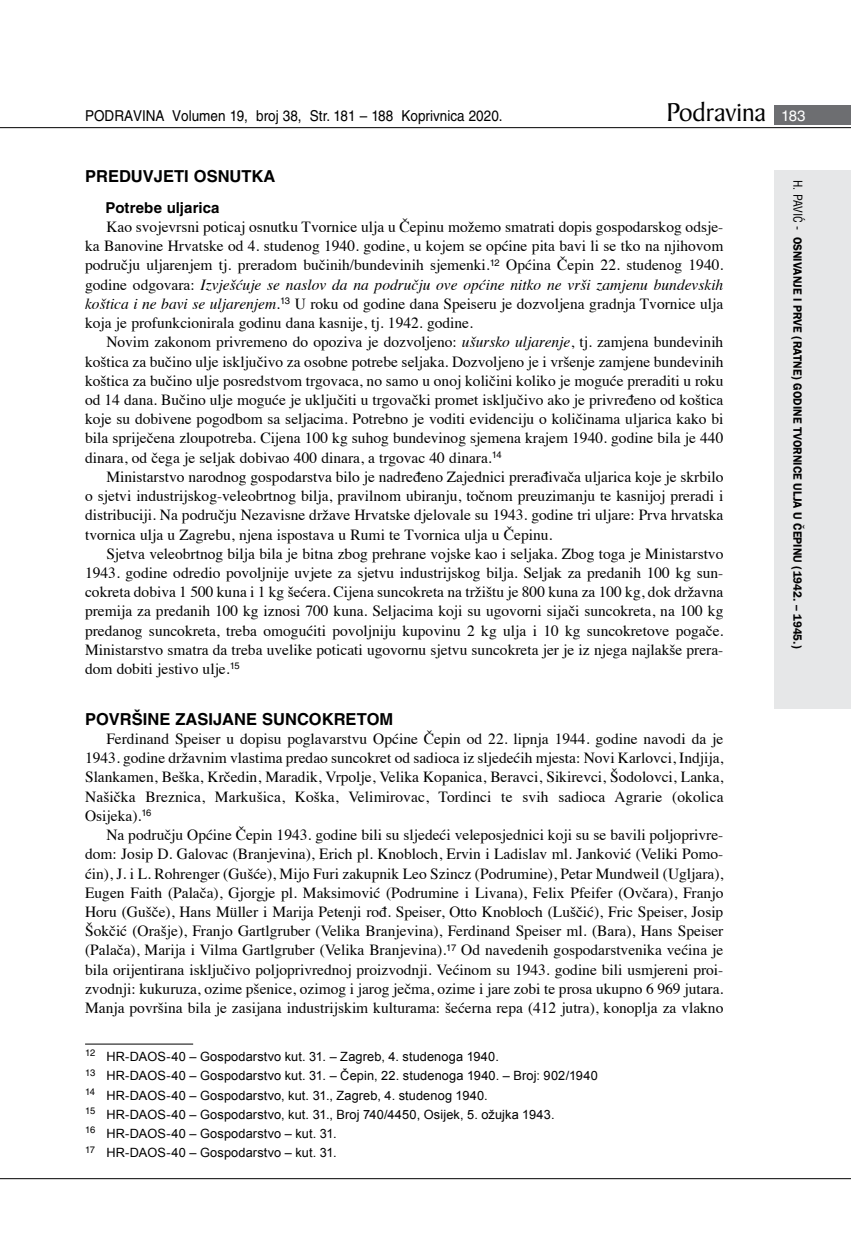
<style>
.page{position:relative;width:851px;height:1234px;background:#fff}
.page>*{position:absolute;margin:0;border:0;box-sizing:border-box;transform-origin:0 0}
.t1{font:27.6px "Baker Signet BT";color:#000}
.t2{font:700 16.5px "Helvetica LT Skin 29";color:#000}
.t3{font:15.45px/19.2px "Times";color:#000;text-align:justify}
.t4{font:15px "Helvetica LT Skin 29";color:#000;scale:.9 1}
.t5{font:700 15px "Helvetica LT Skin 29";letter-spacing:.005em;color:#000}
.t6{font:12.75px/19.2px "Arial";letter-spacing:.01em;color:#000}
.t7{font:600 12px "ITC Franklin Gothic Skin 29";letter-spacing:-.005em;color:#000;scale:.95 1}
.s1{font-family:"Helvetica LT Skin 29";font-size:15px;color:#fff}
.s2{font-style:italic}
.s3{font-family:"Helvetica LT Skin 29";font-weight:400;font-stretch:condensed}
</style>
<div class="page">
<div style="left:774px;top:170px;width:76px;height:538px;background:#e6e7e8"></div>
<div style="left:774px;top:105px;width:76px;height:19px;background:#6d6e71"></div>
<hr style="left:0;top:127px;width:850px;height:1px;background:#000">
<hr style="left:0;top:1177px;width:850px;height:1px;background:#000">
<hr style="left:85px;top:1043px;width:108px;height:1px;background:#000">
<p class="t4" style="left:85px;top:107px;width:465px">PODRAVINA Volumen 19, broj 38, Str. 181 – 188 Koprivnica 2020.</p>
<h1 class="t1" style="left:666px;top:95px;width:141px">Podravina <span class="s1">183</span></h1>
<p class="t2" style="left:85px;top:166px;width:192px">PREDUVJETI OSNUTKA</p>
<p class="t5" style="left:105px;top:198px;width:115px">Potrebe uljarica</p>
<p class="t3" style="left:85px;top:216px;width:639px;text-indent:21px">Kao svojevrsni poticaj osnutku Tvornice ulja u Čepinu možemo smatrati dopis gospodarskog odsje&shy;ka Banovine Hrvatske od 4. studenog 1940. godine, u kojem se općine pita bavi li se tko na njihovom području uljarenjem tj. preradom bučinih/bundevinih sjemenki.<sup>12</sup> Općina Čepin 22. studenog 1940. godine odgovara: <span class="s2">Izvješćuje se naslov da na području ove općine nitko ne vrši zamjenu bundevskih koštica i ne bavi se uljarenjem</span>.<sup>13</sup> U roku od godine dana Speiseru je dozvoljena gradnja Tvornice ulja koja je profunkcionirala godinu dana kasnije, tj. 1942. godine.</p>
<p class="t3" style="left:85px;top:331px;width:639px;text-indent:21px">Novim zakonom privremeno do opoziva je dozvoljeno: <span class="s2">ušursko uljarenje</span>, tj. zamjena bundevinih koštica za bučino ulje isključivo za osobne potrebe seljaka. Dozvoljeno je i vršenje zamjene bundevinih koštica za bučino ulje posredstvom trgovaca, no samo u onoj količini koliko je moguće preraditi u roku od 14 dana. Bučino ulje moguće je uključiti u trgovački promet isključivo ako je privređeno od koštica koje su dobivene pogodbom sa seljacima. Potrebno je voditi evidenciju o količinama uljarica kako bi bila spriječena zloupotreba. Cijena 100 kg suhog bundevinog sjemena krajem 1940. godine bila je 440 dinara, od čega je seljak dobivao 400 dinara, a trgovac 40 dinara.<sup>14</sup></p>
<p class="t3" style="left:85px;top:465px;width:639px;text-indent:21px">Ministarstvo narodnog gospodarstva bilo je nadređeno Zajednici prerađivača uljarica koje je skrbilo o sjetvi industrijskog-veleobrtnog bilja, pravilnom ubiranju, točnom preuzimanju te kasnijoj preradi i distribuciji. Na području Nezavisne države Hrvatske djelovale su 1943. godine tri uljare: Prva hrvatska tvornica ulja u Zagrebu, njena ispostava u Rumi te Tvornica ulja u Čepinu.</p>
<p class="t3" style="left:85px;top:542px;width:639px;text-indent:21px">Sjetva veleobrtnog bilja bila je bitna zbog prehrane vojske kao i seljaka. Zbog toga je Ministarstvo 1943. godine odredio povoljnije uvjete za sjetvu industrijskog bilja. Seljak za predanih 100 kg sun&shy;cokreta dobiva 1 500 kuna i 1 kg šećera. Cijena suncokreta na tržištu je 800 kuna za 100 kg, dok državna premija za predanih 100 kg iznosi 700 kuna. Seljacima koji su ugovorni sijači suncokreta, na 100 kg predanog suncokreta, treba omogućiti povoljniju kupovinu 2 kg ulja i 10 kg suncokretove pogače.<br>Ministarstvo smatra da treba uvelike poticati ugovornu sjetvu suncokreta jer je iz njega najlakše prera&shy;dom dobiti jestivo ulje.<sup>15</sup></p>
<p class="t2" style="left:85px;top:708px;width:310px">POVRŠINE ZASIJANE SUNCOKRETOM</p>
<p class="t3" style="left:85px;top:727px;width:639px;text-indent:21px">Ferdinand Speiser u dopisu poglavarstvu Općine Čepin od 22. lipnja 1944. godine navodi da je 1943. godine državnim vlastima predao suncokret od sadioca iz sljedećih mjesta: Novi Karlovci, Indjija, Slankamen, Beška, Krčedin, Maradik, Vrpolje, Velika Kopanica, Beravci, Sikirevci, Šodolovci, Lanka, Našička Breznica, Markušica, Koška, Velimirovac, Tordinci te svih sadioca Agrarie (okolica Osijeka).<sup>16</sup></p>
<p class="t3" style="left:85px;top:823px;width:639px;text-indent:21px">Na području Općine Čepin 1943. godine bili su sljedeći veleposjednici koji su se bavili poljoprivre&shy;dom: Josip D. Galovac (Branjevina), Erich pl. Knobloch, Ervin i Ladislav ml. Janković (Veliki Pomo&shy;ćin), J. i L. Rohrenger (Gušće), Mijo Furi zakupnik Leo Szincz (Podrumine), Petar Mundweil (Ugljara), Eugen Faith (Palača), Gjorgje pl. Maksimović (Podrumine i Livana), Felix Pfeifer (Ovčara), Franjo Horu (Gušče), Hans Müller i Marija Petenji rođ. Speiser, Otto Knobloch (Luščić), Fric Speiser, Josip Šokčić (Orašje), Franjo Gartlgruber (Velika Branjevina), Ferdinand Speiser ml. (Bara), Hans Speiser (Palača), Marija i Vilma Gartlgruber (Velika Branjevina).<sup>17</sup> Od navedenih gospodarstvenika većina je bila orijentirana isključivo poljoprivrednoj proizvodnji. Većinom su 1943. godine bili usmjereni proi&shy;zvodnji: kukuruza, ozime pšenice, ozimog i jarog ječma, ozime i jare zobi te prosa ukupno 6 969 jutara.<br>Manja površina bila je zasijana industrijskim kulturama: šećerna repa (412 jutra), konoplja za vlakno</p>
<p class="t6" style="left:85px;top:1046px;width:514px"><sup>12</sup> HR-DAOS-40 – Gospodarstvo kut. 31. – Zagreb, 4. studenoga 1940.<br><sup>13</sup> HR-DAOS-40 – Gospodarstvo kut. 31. – Čepin, 22. studenoga 1940. – Broj: 902/1940<br><sup>14</sup> HR-DAOS-40 – Gospodarstvo, kut. 31., Zagreb, 4. studenog 1940.<br><sup>15</sup> HR-DAOS-40 – Gospodarstvo, kut. 31., Broj 740/4450, Osijek, 5. ožujka 1943.<br><sup>16</sup> HR-DAOS-40 – Gospodarstvo – kut. 31.<br><sup>17</sup> HR-DAOS-40 – Gospodarstvo – kut. 31.</p>
<p class="t7" style="left:804px;top:180px;width:495px;rotate:90deg"><span class="s3">H. PAVIĆ -</span> OSNIVANJE I PRVE (RATNE) GODINE TVORNICE ULJA U ČEPINU (1942. – 1945.)</p>
</div>
